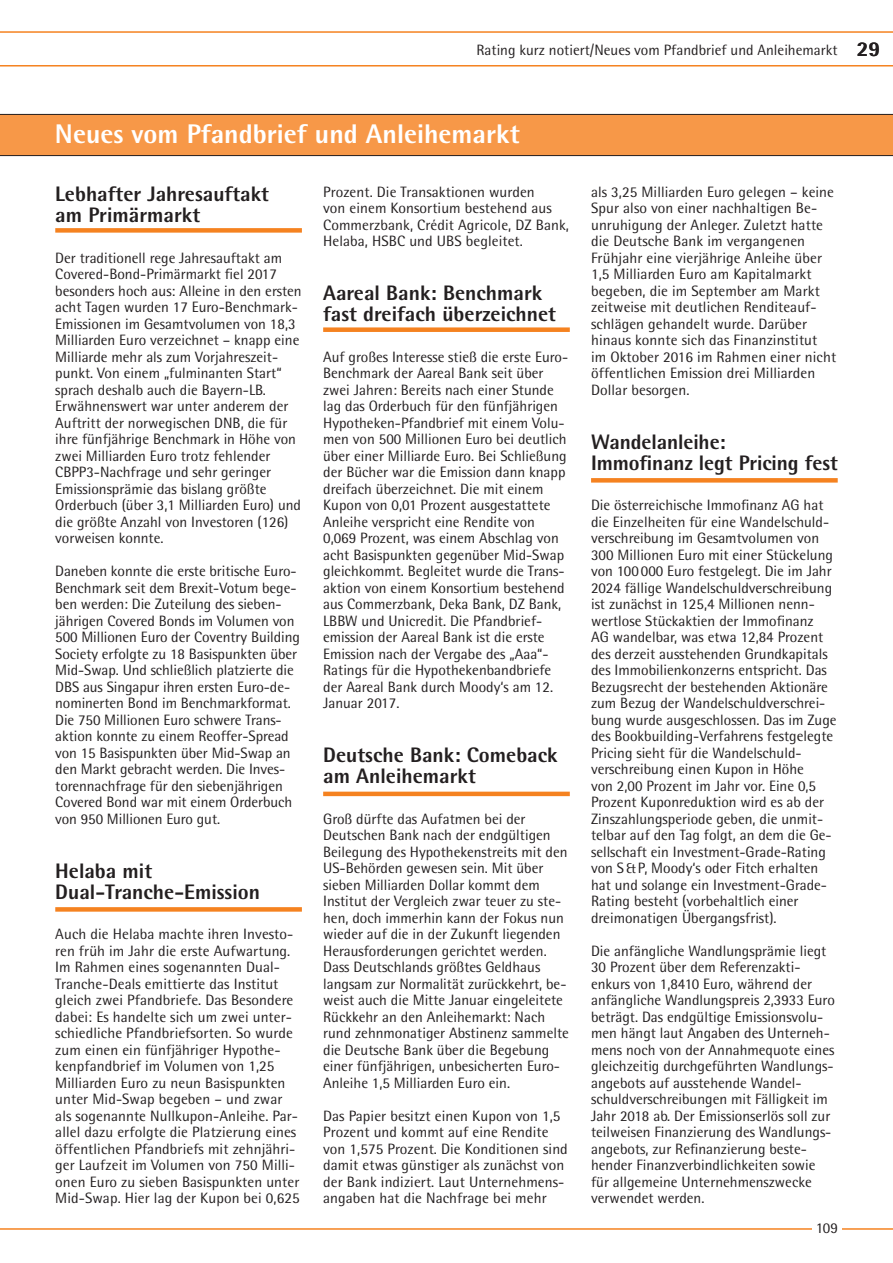
<style>
.page{position:relative;width:893px;height:1263px;background:#fff}
.page>*{position:absolute;margin:0;border:0;box-sizing:border-box;transform-origin:0 0}
.t1{font:800 27px "Rotis Semi Sans";color:#fff}
.t2{font:800 21px/21px "Rotis Semi Sans";color:#231f20}
.t3{font:15px/16.5px "Rotis Semi Sans";color:#231f20}
.s1{font-weight:800;font-size:21px}
</style>
<div class="page">
<div style="left:0;top:114px;width:893px;height:42px;background:#f79848"></div>
<hr style="left:0;top:1228px;width:893px;height:2px;background:#f58220">
<div style="left:812px;top:1214px;width:30px;height:31px;background:#fff"></div>
<svg style="left:0;top:31px;width:893px;height:36px"></svg>
<div style="left:55px;top:228px;width:247px;height:5px;background:#f58220"></div>
<div style="left:55px;top:907px;width:247px;height:5px;background:#f58220"></div>
<div style="left:323px;top:327px;width:247px;height:5px;background:#f58220"></div>
<hr style="left:323px;top:792px;width:247px;height:4px;background:#f58220">
<div style="left:591px;top:478px;width:247px;height:5px;background:#f58220"></div>
<p class="t3" style="left:476px;top:42px;width:405px">Rating kurz notiert/Neues vom Pfandbrief und Anleihemarkt <span class="s1">29</span></p>
<h1 class="t1" style="left:55px;top:117px;width:466px">Neues vom Pfandbrief und Anleihemarkt</h1>
<h2 class="t2" style="left:55px;top:183px;width:215px">Lebhafter Jahresauftakt am Primärmarkt</h2>
<p class="t3" style="left:55px;top:249px;width:248px">Der traditionell rege Jahresauftakt am Covered-Bond-Primärmarkt fiel 2017 besonders hoch aus: Alleine in den ersten acht Tagen wurden 17 Euro-Benchmark-Emissionen im Gesamtvolumen von 18,3<br>Milliarden Euro verzeichnet – knapp eine Milliarde mehr als zum Vorjahreszeit&shy;punkt. Von einem „fulminanten Start“ sprach deshalb auch die Bayern-LB.<br>Erwähnenswert war unter anderem der Auftritt der norwegischen DNB, die für ihre fünfjährige Benchmark in Höhe von zwei Milliarden Euro trotz fehlender CBPP3-Nachfrage und sehr geringer Emissionsprämie das bislang größte Orderbuch (über 3,1 Milliarden Euro) und die größte Anzahl von Investoren (126) vorweisen konnte.</p>
<p class="t3" style="left:55px;top:563px;width:246px">Daneben konnte die erste britische Euro-Benchmark seit dem Brexit-Votum bege&shy;ben werden: Die Zuteilung des sieben&shy;jährigen Covered Bonds im Volumen von 500 Millionen Euro der Coventry Building Society erfolgte zu 18 Basispunkten über Mid-Swap. Und schließlich platzierte die DBS aus Singapur ihren ersten Euro-de&shy;nominerten Bond im Benchmarkformat.<br>Die 750 Millionen Euro schwere Trans&shy;aktion konnte zu einem Reoffer-Spread von 15 Basispunkten über Mid-Swap an den Markt gebracht werden. Die Inves&shy;torennachfrage für den siebenjährigen Covered Bond war mit einem Orderbuch von 950 Millionen Euro gut.</p>
<h2 class="t2" style="left:55px;top:859px;width:206px">Helaba mit<br>Dual-Tranche-Emission</h2>
<p class="t3" style="left:55px;top:926px;width:246px">Auch die Helaba machte ihren Investo&shy;ren früh im Jahr die erste Aufwartung.<br>Im Rahmen eines sogenannten Dual-Tranche-Deals emittierte das Institut gleich zwei Pfandbriefe. Das Besondere dabei: Es handelte sich um zwei unter&shy;schiedliche Pfandbriefsorten. So wurde zum einen ein fünfjähriger Hypothe&shy;kenpfandbrief im Volumen von 1,25<br>Milliarden Euro zu neun Basispunkten unter Mid-Swap begeben – und zwar als sogenannte Nullkupon-Anleihe. Par&shy;allel dazu erfolgte die Platzierung eines öffentlichen Pfandbriefs mit zehnjähri&shy;ger Laufzeit im Volumen von 750 Milli&shy;onen Euro zu sieben Basispunkten unter Mid-Swap. Hier lag der Kupon bei 0,625</p>
<p class="t3" style="left:323px;top:183px;width:247px">Prozent. Die Transaktionen wurden<br>von einem Konsortium bestehend aus Commerzbank, Crédit Agricole, DZ Bank, Helaba, HSBC und UBS begleitet.</p>
<h2 class="t2" style="left:323px;top:282px;width:234px">Aareal Bank: Benchmark fast dreifach überzeichnet</h2>
<p class="t3" style="left:323px;top:348px;width:246px">Auf großes Interesse stieß die erste Euro-Benchmark der Aareal Bank seit über zwei Jahren: Bereits nach einer Stunde lag das Orderbuch für den fünfjährigen Hypotheken-Pfandbrief mit einem Volu&shy;men von 500 Millionen Euro bei deutlich über einer Milliarde Euro. Bei Schließung der Bücher war die Emission dann knapp dreifach überzeichnet. Die mit einem Kupon von 0,01 Prozent ausgestattete Anleihe verspricht eine Rendite von 0,069 Prozent, was einem Abschlag von acht Basispunkten gegenüber Mid-Swap gleichkommt. Begleitet wurde die Trans&shy;aktion von einem Konsortium bestehend aus Commerzbank, Deka Bank, DZ Bank, LBBW und Unicredit. Die Pfandbrief&shy;emission der Aareal Bank ist die erste Emission nach der Vergabe des „Aaa“- Ratings für die Hypothekenbandbriefe der Aareal Bank durch Moody‘s am 12.<br>Januar 2017.</p>
<h2 class="t2" style="left:323px;top:744px;width:236px">Deutsche Bank: Comeback am Anleihemarkt</h2>
<p class="t3" style="left:323px;top:810px;width:247px">Groß dürfte das Aufatmen bei der Deutschen Bank nach der endgültigen Beilegung des Hypothekenstreits mit den US-Behörden gewesen sein. Mit über sieben Milliarden Dollar kommt dem Institut der Vergleich zwar teuer zu ste&shy;hen, doch immerhin kann der Fokus nun wieder auf die in der Zukunft liegenden Herausforderungen gerichtet werden.<br>Dass Deutschlands größtes Geldhaus langsam zur Normalität zurückkehrt, be&shy;weist auch die Mitte Januar eingeleitete Rückkehr an den Anleihemarkt: Nach rund zehnmonatiger Abstinenz sammelte die Deutsche Bank über die Begebung einer fünfjährigen, unbesicherten Euro-Anleihe 1,5 Milliarden Euro ein.</p>
<p class="t3" style="left:323px;top:1107px;width:246px">Das Papier besitzt einen Kupon von 1,5<br>Prozent und kommt auf eine Rendite von 1,575 Prozent. Die Konditionen sind damit etwas günstiger als zunächst von der Bank indiziert. Laut Unternehmens&shy;angaben hat die Nachfrage bei mehr</p>
<p class="t3" style="left:591px;top:183px;width:247px">als 3,25 Milliarden Euro gelegen – keine Spur also von einer nachhaltigen Be&shy;unruhigung der Anleger. Zuletzt hatte die Deutsche Bank im vergangenen Frühjahr eine vierjährige Anleihe über 1,5 Milliarden Euro am Kapitalmarkt begeben, die im September am Markt zeitweise mit deutlichen Renditeauf&shy;schlägen gehandelt wurde. Darüber hinaus konnte sich das Finanzinstitut im Oktober 2016 im Rahmen einer nicht öffentlichen Emission drei Milliarden Dollar besorgen.</p>
<h2 class="t2" style="left:591px;top:430px;width:248px">Wandelanleihe:<br>Immofinanz legt Pricing fest</h2>
<p class="t3" style="left:591px;top:497px;width:247px">Die österreichische Immofinanz AG hat die Einzelheiten für eine Wandelschuld&shy;verschreibung im Gesamtvolumen von 300 Millionen Euro mit einer Stückelung von 100000 Euro festgelegt. Die im Jahr 2024 fällige Wandelschuldverschreibung ist zunächst in 125,4 Millionen nenn&shy;wertlose Stückaktien der Immofinanz<br>AG wandelbar, was etwa 12,84 Prozent des derzeit ausstehenden Grundkapitals des Immobilienkonzerns entspricht. Das Bezugsrecht der bestehenden Aktionäre zum Bezug der Wandelschuldverschrei&shy;bung wurde ausgeschlossen. Das im Zuge des Bookbuilding-Verfahrens festgelegte Pricing sieht für die Wandelschuld&shy;verschreibung einen Kupon in Höhe<br>von 2,00 Prozent im Jahr vor. Eine 0,5<br>Prozent Kuponreduktion wird es ab der Zinszahlungsperiode geben, die unmit&shy;telbar auf den Tag folgt, an dem die Ge&shy;sellschaft ein Investment-Grade-Rating von S&amp;P, Moody‘s oder Fitch erhalten hat und solange ein Investment-Grade-Rating besteht (vorbehaltlich einer dreimonatigen Übergangsfrist).</p>
<p class="t3" style="left:591px;top:942px;width:245px">Die anfängliche Wandlungsprämie liegt 30 Prozent über dem Referenzakti&shy;enkurs von 1,8410 Euro, während der anfängliche Wandlungspreis 2,3933 Euro beträgt. Das endgültige Emissionsvolu&shy;men hängt laut Angaben des Unterneh&shy;mens noch von der Annahmequote eines gleichzeitig durchgeführten Wandlungs&shy;angebots auf ausstehende Wandel&shy;schuldverschreibungen mit Fälligkeit im Jahr 2018 ab. Der Emissionserlös soll zur teilweisen Finanzierung des Wandlungs&shy;angebots, zur Refinanzierung beste&shy;hender Finanzverbindlichkeiten sowie für allgemeine Unternehmenszwecke verwendet werden.</p>
<p class="t3" style="left:816px;top:1219px;width:23px">109</p>
</div>
